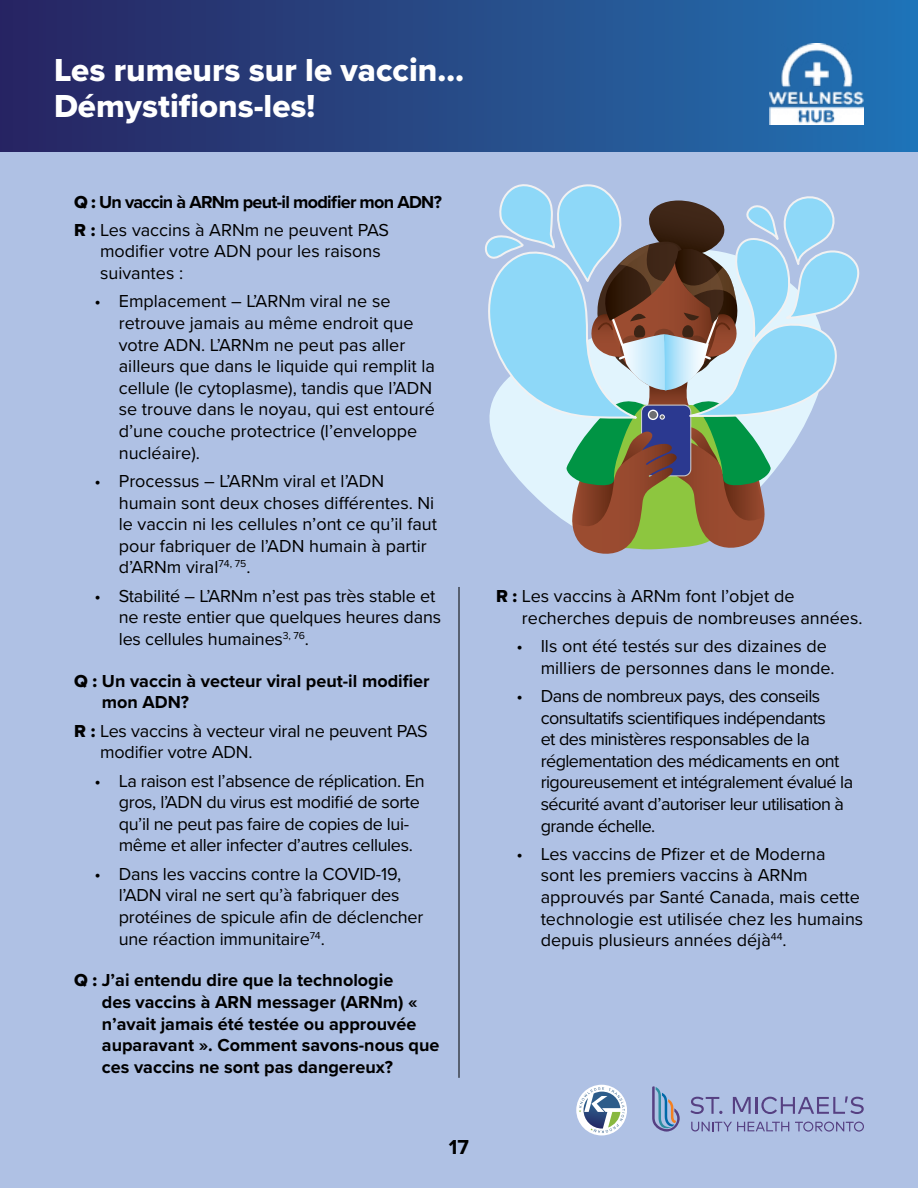
<style>
.page{position:relative;width:918px;height:1188px;background:#afc1e4}
.page>*{position:absolute;margin:0;border:0;box-sizing:border-box;transform-origin:0 0}
.t1{font:33px/36px "Proxima Nova Extrabld";color:#fff}
.t2{font:700 21px "Proxima Nova";color:#000}
.t3{font:18px/21.6px "Proxima Nova";color:#000}
.t4{font:18px/21.6px "Proxima Nova";letter-spacing:-.03em;color:#000}
.t5{font:700 18px/21.6px "Proxima Nova";color:#000}
.t6{font:18px/21.6px "Proxima Nova";letter-spacing:-.02em;color:#000}
.t7{font:700 18px/28.3px "Proxima Nova";letter-spacing:-.04em;color:#000}
.s1{font-family:"Proxima Nova Extrabld";font-weight:400}
.s2{font-weight:400}
.s3{font-family:"Proxima Nova Extrabld"}
</style>
<div class="page">
<div style="left:0;top:0;width:918px;height:151px;background:linear-gradient(to right,#28235f,#2474b5)"></div>
<hr style="left:459px;top:587px;width:1px;height:491px;background:#000">
<svg style="left:485px;top:184px;width:375px;height:370px"></svg>
<div style="left:576px;top:1085px;width:51px;height:50px;background:#fff;border-radius:50%"></div>
<svg style="left:690px;top:1097px;width:33px;height:17px"></svg>
<svg style="left:733px;top:1097px;width:18px;height:17px"></svg>
<hr style="left:755px;top:1097px;width:3px;height:17px;background:#564082">
<svg style="left:761px;top:1096px;width:103px;height:18px"></svg>
<svg style="left:652px;top:1086px;width:28px;height:46px"></svg>
<svg style="left:691px;top:1122px;width:98px;height:10px"></svg>
<svg style="left:795px;top:1122px;width:69px;height:10px"></svg>
<svg style="left:579px;top:1087px;width:46px;height:46px"></svg>
<img style="left:770px;top:43px;width:94px;height:81px">
<h1 class="t1" style="left:54px;top:51px;width:412px">Les rumeurs sur le vaccin…<br>Démystifions-les!</h1>
<p class="t7" style="left:74px;top:187px;width:369px"><span class="s1">Q :</span> Un vaccin à ARNm peut-il modifier mon ADN?<br><span class="s1">R :</span> <span class="s2">Les vaccins à ARNm ne peuvent PAS</span></p>
<p class="t3" style="left:100px;top:240px;width:282px">modifier votre ADN pour les raisons suivantes :</p>
<p class="t3" style="left:119px;top:290px;width:318px;text-indent:-24px">• Emplacement – L’ARNm viral ne se retrouve jamais au même endroit que votre ADN. L’ARNm ne peut pas aller ailleurs que dans le liquide qui remplit la cellule (le cytoplasme), tandis que l’ADN se trouve dans le noyau, qui est entouré d’une couche protectrice (l’enveloppe nucléaire).</p>
<p class="t3" style="left:119px;top:469px;width:320px;text-indent:-24px">• Processus – L’ARNm viral et l’ADN humain sont deux choses différentes. Ni le vaccin ni les cellules n’ont ce qu’il faut pour fabriquer de l’ADN humain à partir d’ARNm viral<sup>74,</sup> <sup>75</sup>.</p>
<p class="t3" style="left:119px;top:584px;width:324px;text-indent:-24px">• Stabilité – L’ARNm n’est pas très stable et ne reste entier que quelques heures dans les cellules humaines<sup>3,</sup> <sup>76</sup>.</p>
<p class="t5" style="left:102px;top:670px;width:329px;text-indent:-28px"><span class="s1">Q :</span> Un vaccin à vecteur viral peut-il modifier mon ADN?</p>
<p class="t3" style="left:100px;top:719px;width:329px;text-indent:-26px"><span class="s3">R :</span> Les vaccins à vecteur viral ne peuvent PAS modifier votre ADN.</p>
<p class="t6" style="left:119px;top:769px;width:308px;text-indent:-24px">• La raison est l’absence de réplication. En gros, l’ADN du virus est modifié de sorte qu’il ne peut pas faire de copies de lui&shy;même et aller infecter d’autres cellules.</p>
<p class="t3" style="left:119px;top:862px;width:306px;text-indent:-24px">• Dans les vaccins contre la COVID-19, l’ADN viral ne sert qu’à fabriquer des protéines de spicule afin de déclencher une réaction immunitaire<sup>74</sup>.</p>
<p class="t5" style="left:102px;top:969px;width:339px;text-indent:-28px"><span class="s1">Q :</span> J’ai entendu dire que la technologie<br>des vaccins à ARN messager (ARNm) « n’avait jamais été testée ou approuvée auparavant ». Comment savons-nous que ces vaccins ne sont pas dangereux?</p>
<p class="t2" style="left:449px;top:1132px;width:22px">17</p>
<p class="t3" style="left:522px;top:584px;width:342px;text-indent:-26px"><span class="s3">R :</span> Les vaccins à ARNm font l’objet de recherches depuis de nombreuses années.</p>
<p class="t3" style="left:541px;top:634px;width:295px;text-indent:-24px">• Ils ont été testés sur des dizaines de milliers de personnes dans le monde.</p>
<p class="t4" style="left:541px;top:684px;width:314px;text-indent:-24px">• Dans de nombreux pays, des conseils consultatifs scientifiques indépendants<br>et des ministères responsables de la réglementation des médicaments en ont rigoureusement et intégralement évalué la sécurité avant d’autoriser leur utilisation à grande échelle.</p>
<p class="t3" style="left:541px;top:842px;width:324px;text-indent:-24px">• Les vaccins de Pfizer et de Moderna sont les premiers vaccins à ARNm approuvés par Santé Canada, mais cette technologie est utilisée chez les humains depuis plusieurs années déjà<sup>44</sup>.</p>
</div>
